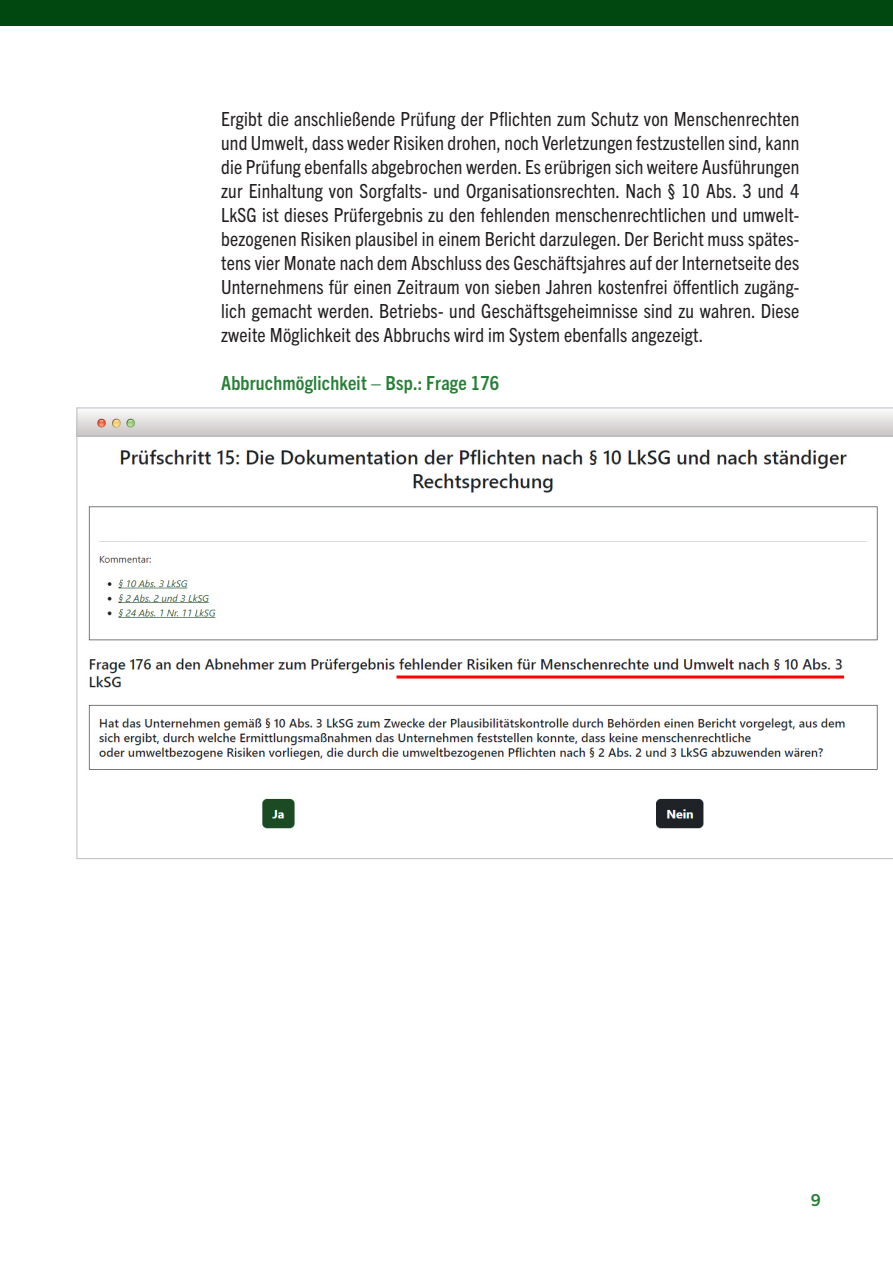
<style>
.page{position:relative;width:893px;height:1263px;background:#fff}
.page>*{position:absolute;margin:0;border:0;box-sizing:border-box;transform-origin:0 0}
.Fließtext{font:condensed 19.5px/24px "Trade Gothic Next LT Pro";letter-spacing:.01em;color:#231f20;text-align:justify}
.Grafik_headine{font:700 condensed 19.5px "Trade Gothic Next LT Pro";letter-spacing:.01em;color:#267f37}
.t1{font:700 16.5px "Trade Gothic Next LT Pro";color:#267f37}
</style>
<div class="page">
<div style="left:0;top:0;width:893px;height:26px;background:#004710"></div>
<svg style="left:77px;top:408px;width:816px;height:27px"></svg>
<svg style="left:77px;top:435px;width:816px;height:424px"></svg>
<hr style="left:396px;top:675px;width:448px;height:3px;background:#f00">
<p class="Fließtext" style="left:221px;top:106px;width:580px">Ergibt die anschließende Prüfung der Pflichten zum Schutz von Menschenrechten und Umwelt, dass weder Risiken drohen, noch Verletzungen festzustellen sind, kann die Prüfung ebenfalls abgebrochen werden. Es erübrigen sich weitere Ausführungen zur Einhaltung von Sorgfalts- und Organisationsrechten. Nach § 10 Abs. 3 und 4<br>LkSG ist dieses Prüfergebnis zu den fehlenden menschenrechtlichen und umwelt&shy;bezogenen Risiken plausibel in einem Bericht darzulegen. Der Bericht muss spätes&shy;tens vier Monate nach dem Abschluss des Geschäftsjahres auf der Internetseite des Unternehmens für einen Zeitraum von sieben Jahren kostenfrei öffentlich zugäng&shy;lich gemacht werden. Betriebs- und Geschäftsgeheimnisse sind zu wahren. Diese zweite Möglichkeit des Abbruchs wird im System ebenfalls angezeigt.</p>
<p class="Grafik_headine" style="left:221px;top:370px;width:279px">Abbruchmöglichkeit – Bsp.: Frage 176</p>
<p class="t1" style="left:811px;top:1188px;width:11px">9</p>
</div>
